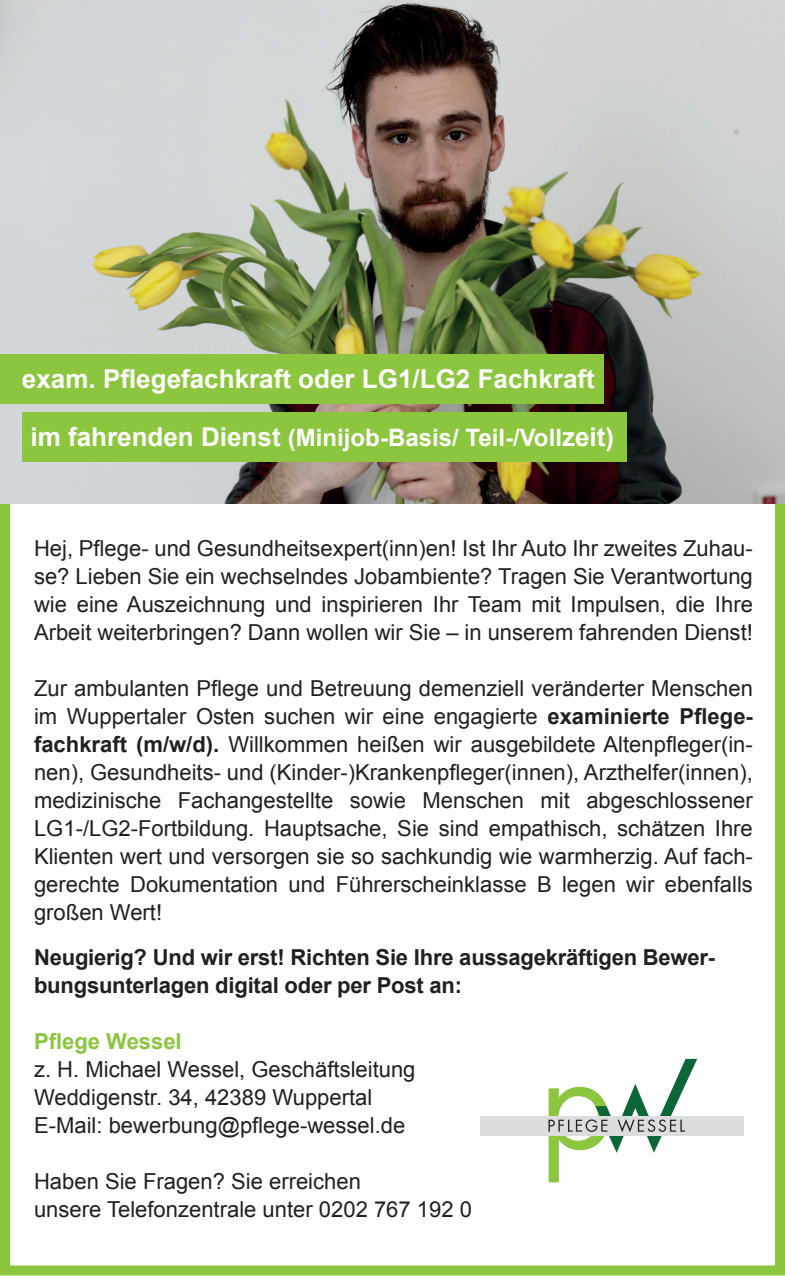
<style>
.page{position:relative;width:785px;height:1276px;background:#fff}
.page>*{position:absolute;margin:0;border:0;box-sizing:border-box;transform-origin:0 0}
.t1{font:700 26px "Arial";color:#fff}
.t2{font:700 24px "Arial";color:#fff}
.t3{font:22px/28px "Arial";color:#231f20;text-align:justify}
.t4{font:700 22px/28px "Arial";letter-spacing:-.01em;color:#231f20}
.t5{font:700 22px "Arial";color:#8bc63e}
.s1{font-size:26px}
.s2{font-weight:700}
</style>
<div class="page">
<div style="left:0;top:0;width:784px;height:1275px;border:10px solid #8bc63e"></div>
<img style="left:0;top:0;width:784px;height:503px">
<div style="left:480px;top:1116px;width:263px;height:20px;background:#dcdddf"></div>
<svg style="left:548px;top:1059px;width:148px;height:123px"></svg>
<div style="left:0;top:354px;width:603px;height:50px;background:#8bc63e"></div>
<div style="left:22px;top:412px;width:604px;height:50px;background:#8bc63e"></div>
<p class="t1" style="left:22px;top:361px;width:574px">exam. Pflegefachkraft oder LG1/LG2 Fachkraft</p>
<p class="t2" style="left:30px;top:421px;width:584px"><span class="s1">im fahrenden Dienst</span> (Minijob-Basis/ Teil-/Voll<span class="s1">zeit)</span></p>
<p class="t3" style="left:34px;top:534px;width:720px">Hej, Pflege- und Gesundheitsexpert(inn)en! Ist Ihr Auto Ihr zweites Zuhau&shy;se? Lieben Sie ein wechselndes Jobambiente? Tragen Sie Verantwortung wie eine Auszeichnung und inspirieren Ihr Team mit Impulsen, die Ihre Arbeit weiterbringen? Dann wollen wir Sie – in unserem fahrenden Dienst!</p>
<p class="t3" style="left:34px;top:674px;width:720px">Zur ambulanten Pflege und Betreuung demenziell veränderter Menschen im Wuppertaler Osten suchen wir eine engagierte <span class="s2">examinierte Pflege&shy;fachkraft (m/w/d).</span> Willkommen heißen wir ausgebildete Altenpfleger(in&shy;nen), Gesundheits- und (Kinder-)Krankenpfleger(innen), Arzthelfer(innen), medizinische Fachangestellte sowie Menschen mit abgeschlossener LG1-/LG2-Fortbildung. Hauptsache, Sie sind empathisch, schätzen Ihre Klienten wert und versorgen sie so sachkundig wie warmherzig. Auf fach&shy;gerechte Dokumentation und Führerscheinklasse B legen wir ebenfalls großen Wert!</p>
<p class="t4" style="left:34px;top:943px;width:682px">Neugierig? Und wir erst! Richten Sie Ihre aussagekräftigen Bewer&shy;bungsunterlagen digital oder per Post an:</p>
<p class="t5" style="left:34px;top:1026px;width:149px">Pflege Wessel</p>
<p class="t3" style="left:34px;top:1055px;width:383px;text-align:left">z. H. Michael Wessel, Geschäftsleitung<br>Weddigenstr. 34, 42389 Wuppertal<br>E-Mail: bewerbung@pflege-wessel.de</p>
<p class="t3" style="left:34px;top:1167px;width:439px">Haben Sie Fragen? Sie erreichen<br>unsere Telefonzentrale unter 0202 767 192 0</p>
</div>
